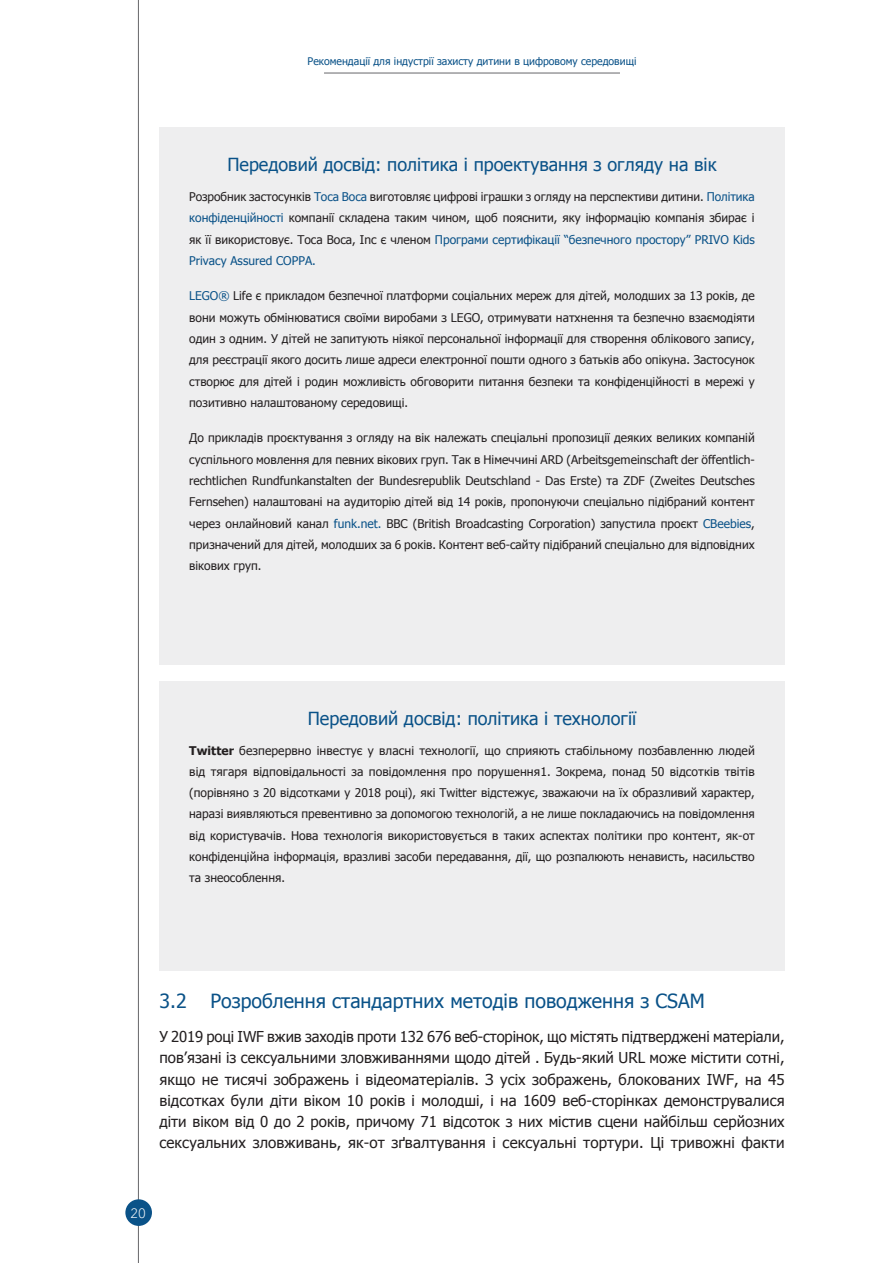
<style>
.page{position:relative;width:893px;height:1263px;background:#fff}
.page>*{position:absolute;margin:0;border:0;box-sizing:border-box;transform-origin:0 0}
.Heading_2{font:19.5px "Tahoma";color:#0a5288}
.Box_title_centered{font:18px "Tahoma";color:#0a5288}
.t1{font:15px/21.3px "Tahoma";letter-spacing:.005em;color:#231f20;text-align:justify}
.t2{font:300 13.5px "Avenir Next LT Pro";color:#fff}
.t3{font:12px/21.3px "Tahoma";color:#231f20;text-align:justify}
.t4{font:10.5px "Tahoma";color:#0a5288}
.s1{color:#0a5288}
.s2{font-weight:700}
</style>
<div class="page">
<hr style="left:138px;top:0;width:1px;height:1263px;background:#67676a">
<div style="left:125px;top:1199px;width:27px;height:27px;background:#0a5288;border-radius:50%"></div>
<hr style="left:324px;top:73px;width:296px;height:1px;background:#67676a">
<div style="left:159px;top:128px;width:625px;height:537px;background:#eeeeef"></div>
<div style="left:159px;top:681px;width:625px;height:290px;background:#eeeeef"></div>
<p class="t4" style="left:308px;top:54px;width:330px">Рекомендації для індустрії захисту дитини в цифровому середовищі</p>
<p class="Box_title_centered" style="left:227px;top:152px;width:491px">Передовий досвід: політика і проектування з огляду на вік</p>
<p class="t3" style="left:189px;top:185px;width:567px">Розробник застосунків <span class="s1">Toca Boca</span> виготовляє цифрові іграшки з огляду на перспективи дитини. <span class="s1">Політика конфіденційності</span> компанії складена таким чином, щоб пояснити, яку інформацію компанія збирає і як її використовує. Toca Boca, Inc є членом <span class="s1">Програми сертифікації “безпечного простору” PRIVO Kids Privacy Assured COPPA.</span></p>
<p class="t3" style="left:189px;top:285px;width:567px"><span class="s1">LEGO®</span> Life є прикладом безпечної платформи соціальних мереж для дітей, молодших за 13 років, де вони можуть обмінюватися своїми виробами з LEGO, отримувати натхнення та безпечно взаємодіяти один з одним. У дітей не запитують ніякої персональної інформації для створення облікового запису, для реєстрації якого досить лише адреси електронної пошти одного з батьків або опікуна. Застосунок створює для дітей і родин можливість обговорити питання безпеки та конфіденційності в мережі у позитивно налаштованому середовищі.</p>
<p class="t3" style="left:189px;top:427px;width:567px">До прикладів проєктування з огляду на вік належать спеціальні пропозиції деяких великих компаній суспільного мовлення для певних вікових груп. Так в Німеччині ARD (Arbeitsgemeinschaft der öffentlich&shy;rechtlichen Rundfunkanstalten der Bundesrepublik Deutschland - Das Erste) та ZDF (Zweites Deutsches Fernsehen) налаштовані на аудиторію дітей від 14 років, пропонуючи спеціально підібраний контент через онлайновий канал <span class="s1">funk.net.</span> BBC (British Broadcasting Corporation) запустила проєкт <span class="s1">CBeebies</span>, призначений для дітей, молодших за 6 років. Контент веб-сайту підібраний спеціально для відповідних вікових груп.</p>
<p class="Box_title_centered" style="left:308px;top:706px;width:330px">Передовий досвід: політика і технології</p>
<p class="t3" style="left:189px;top:739px;width:567px"><span class="s2">Twitter</span> безперервно інвестує у власні технології, що сприяють стабільному позбавленню людей від тягаря відповідальності за повідомлення про порушення1. Зокрема, понад 50 відсотків твітів (порівняно з 20 відсотками у 2018 році), які Twitter відстежує, зважаючи на їх образливий характер, наразі виявляються превентивно за допомогою технологій, а не лише покладаючись на повідомлення від користувачів. Нова технологія використовується в таких аспектах політики про контент, як-от конфіденційна інформація, вразливі засоби передавання, дії, що розпалюють ненависть, насильство та знеособлення.</p>
<h2 class="Heading_2" style="left:159px;top:988px;width:547px">3.2 Розроблення стандартних методів поводження з CSAM</h2>
<p class="t1" style="left:159px;top:1025px;width:627px">У 2019 році IWF вжив заходів проти 132 676 веб-сторінок, що містять підтверджені матеріали, пов’язані із сексуальними зловживаннями щодо дітей . Будь-який URL може містити сотні, якщо не тисячі зображень і відеоматеріалів. З усіх зображень, блокованих IWF, на 45 відсотках були діти віком 10 років і молодші, і на 1609 веб-сторінках демонструвалися діти віком від 0 до 2 років, причому 71 відсоток з них містив сцени найбільш серйозних сексуальних зловживань, як-от зґвалтування і сексуальні тортури. Ці тривожні факти</p>
<p class="t2" style="left:130px;top:1205px;width:17px">20</p>
</div>
